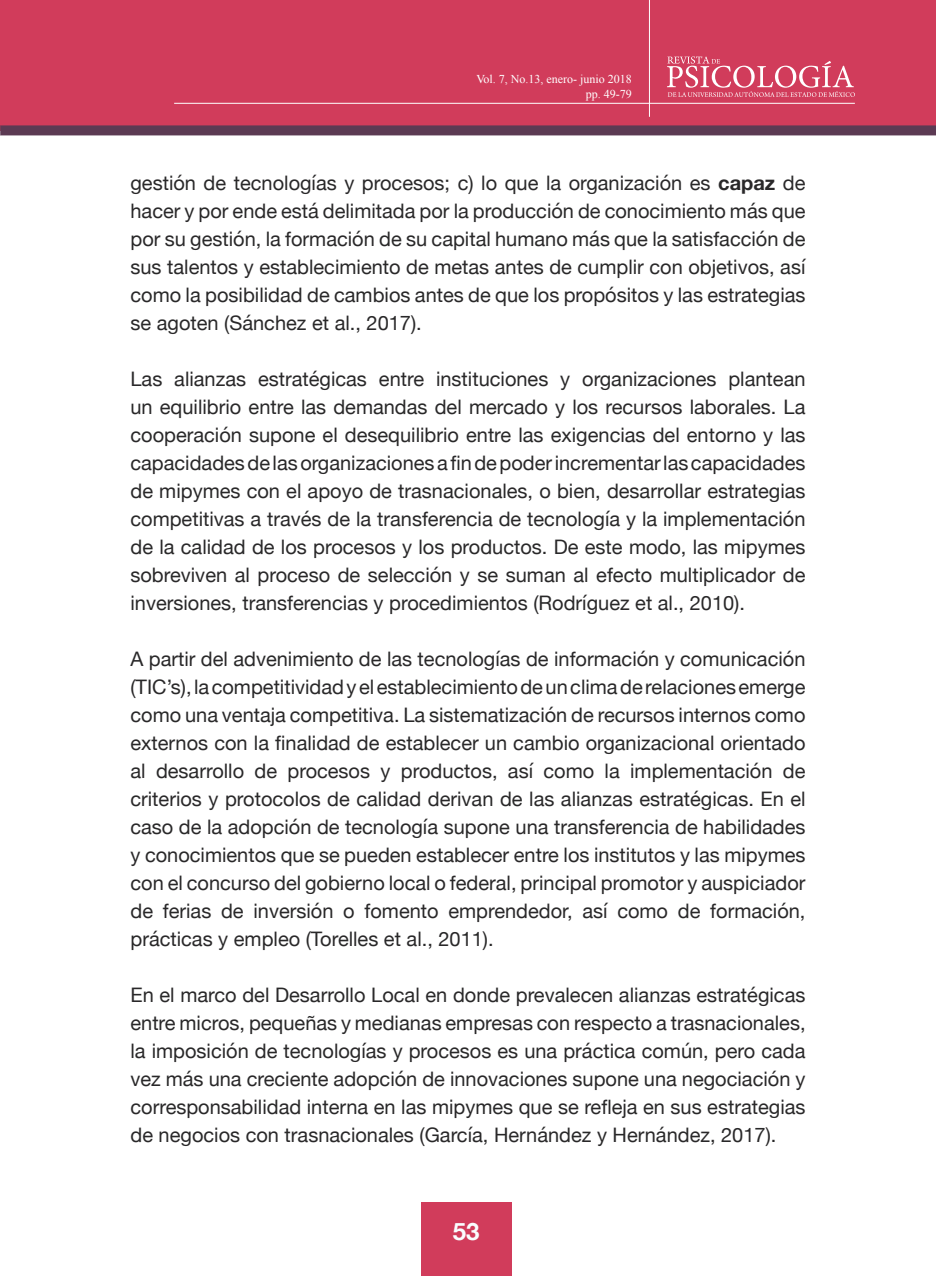
<style>
.page{position:relative;width:936px;height:1276px;background:#fff}
.page>*{position:absolute;margin:0;border:0;box-sizing:border-box;transform-origin:0 0}
.t1{font:700 24px "Helvetica Neue";color:#fafdff}
.t2{font:20px/28px "Helvetica Neue";color:#292829;text-align:justify}
.t3{font:12px/14.4px "Times New Roman";color:#fff;text-align:right}
.s1{font-weight:700}
</style>
<div class="page">
<div style="left:0;top:0;width:935px;height:130px;background:#d13c5b"></div>
<div style="left:1px;top:125px;width:934px;height:10px;background:#5c3a53"></div>
<svg style="left:667px;top:56px;width:187px;height:41px"></svg>
<hr style="left:174px;top:103px;width:680px;height:1px;background:#fff">
<hr style="left:649px;top:0;width:1px;height:117px;background:#fff">
<div style="left:421px;top:1202px;width:90px;height:74px;background:#d13c5b"></div>
<p class="t3" style="left:476px;top:72px;width:157px">Vol. 7, No.13, enero- junio 2018 pp. 49-79</p>
<p class="t2" style="left:130px;top:170px;width:676px">gestión de tecnologías y procesos; c) lo que la organización es <span class="s1">capaz</span> de hacer y por ende está delimitada por la producción de conocimiento más que por su gestión, la formación de su capital humano más que la satisfacción de sus talentos y establecimiento de metas antes de cumplir con objetivos, así como la posibilidad de cambios antes de que los propósitos y las estrategias se agoten (Sánchez et al., 2017).</p>
<p class="t2" style="left:130px;top:366px;width:676px">Las alianzas estratégicas entre instituciones y organizaciones plantean un equilibrio entre las demandas del mercado y los recursos laborales. La cooperación supone el desequilibrio entre las exigencias del entorno y las capacidades de las organizaciones a fin de poder incrementar las capacidades de mipymes con el apoyo de trasnacionales, o bien, desarrollar estrategias competitivas a través de la transferencia de tecnología y la implementación de la calidad de los procesos y los productos. De este modo, las mipymes sobreviven al proceso de selección y se suman al efecto multiplicador de inversiones, transferencias y procedimientos (Rodríguez et al., 2010).</p>
<p class="t2" style="left:130px;top:646px;width:676px">A partir del advenimiento de las tecnologías de información y comunicación (TIC’s), la competitividad y el establecimiento de un clima de relaciones emerge como una ventaja competitiva. La sistematización de recursos internos como externos con la finalidad de establecer un cambio organizacional orientado al desarrollo de procesos y productos, así como la implementación de criterios y protocolos de calidad derivan de las alianzas estratégicas. En el caso de la adopción de tecnología supone una transferencia de habilidades y conocimientos que se pueden establecer entre los institutos y las mipymes con el concurso del gobierno local o federal, principal promotor y auspiciador de ferias de inversión o fomento emprendedor, así como de formación, prácticas y empleo (Torelles et al., 2011).</p>
<p class="t2" style="left:130px;top:982px;width:676px">En el marco del Desarrollo Local en donde prevalecen alianzas estratégicas entre micros, pequeñas y medianas empresas con respecto a trasnacionales, la imposición de tecnologías y procesos es una práctica común, pero cada vez más una creciente adopción de innovaciones supone una negociación y corresponsabilidad interna en las mipymes que se refleja en sus estrategias de negocios con trasnacionales (García, Hernández y Hernández, 2017).</p>
<p class="t1" style="left:452px;top:1212px;width:28px">53</p>
</div>
